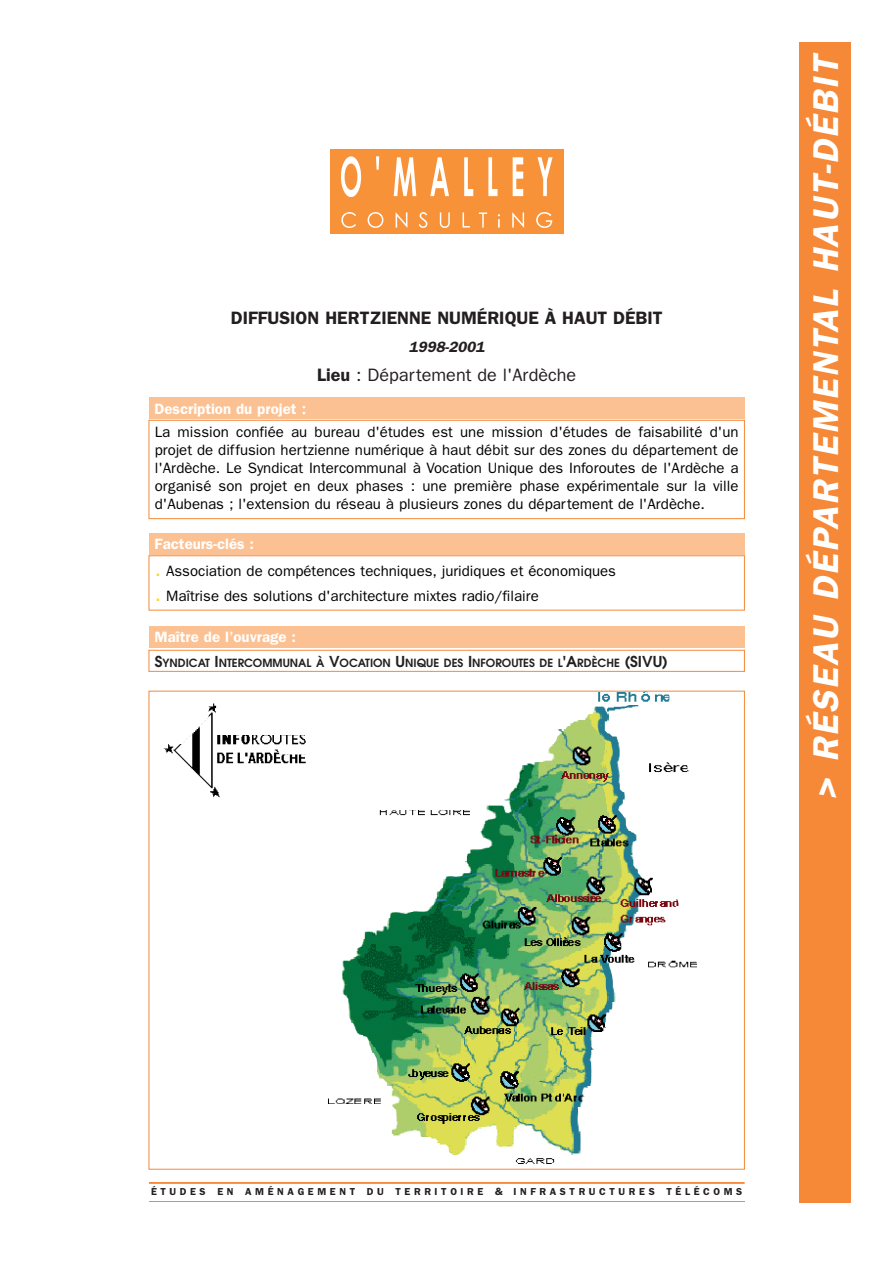
<style>
.page{position:relative;width:893px;height:1263px;background:#fff}
.page>*{position:absolute;margin:0;border:0;box-sizing:border-box;transform-origin:0 0}
.t1{font:italic 600 36px "Franklin Gothic";letter-spacing:.06em;color:#fff}
.t2{font:600 18px "Franklin Gothic";color:#231f20}
.t3{font:18px "Franklin Gothic";color:#231f20}
.t4{font:15px/18px "Franklin Gothic";color:#000;text-align:justify}
.t5{font:600 15px "Franklin Gothic";color:#fff}
.t6{font:italic 600 15px "Franklin Gothic";color:#231f20}
.t7{font:600 11.25px "Avant Garde";color:#231f20}
.t8{font:600 10.2px "Franklin Gothic";letter-spacing:.355em;color:#231f20}
.s1{font-weight:600}
.s2{font-family:"Trebuchet MS";font-weight:700}
.s3{font-weight:600;color:#fff}
.s4{font-size:21px;color:#ffd51f}
.s5{font-size:15px}
.s6{font-size:10.5px}
</style>
<div class="page">
<div style="left:149px;top:398px;width:595px;height:21px;background:#fcc192"></div>
<div style="left:149px;top:626px;width:595px;height:21px;background:#fcc192"></div>
<div style="left:149px;top:650px;width:595px;height:21px;border:1px solid #f68938"></div>
<div style="left:799px;top:43px;width:51px;height:1160px;background:#f68938"></div>
<div style="left:149px;top:420px;width:595px;height:99px;border:1px solid #f68938"></div>
<div style="left:330px;top:149px;width:233px;height:84px;background:#f79239"></div>
<svg style="left:341px;top:156px;width:20px;height:41px"></svg>
<svg style="left:376px;top:156px;width:3px;height:14px"></svg>
<svg style="left:393px;top:157px;width:23px;height:39px"></svg>
<svg style="left:430px;top:157px;width:19px;height:39px"></svg>
<svg style="left:464px;top:157px;width:9px;height:39px"></svg>
<svg style="left:488px;top:157px;width:9px;height:39px"></svg>
<svg style="left:512px;top:157px;width:11px;height:39px"></svg>
<svg style="left:537px;top:157px;width:15px;height:39px"></svg>
<svg style="left:341px;top:212px;width:15px;height:16px"></svg>
<svg style="left:367px;top:212px;width:16px;height:16px"></svg>
<svg style="left:395px;top:212px;width:12px;height:16px"></svg>
<svg style="left:418px;top:212px;width:9px;height:16px"></svg>
<svg style="left:440px;top:212px;width:10px;height:16px"></svg>
<svg style="left:462px;top:212px;width:8px;height:16px"></svg>
<svg style="left:479px;top:212px;width:8px;height:16px"></svg>
<svg style="left:512px;top:212px;width:12px;height:16px"></svg>
<svg style="left:536px;top:212px;width:16px;height:16px"></svg>
<svg style="left:498px;top:214px;width:2px;height:14px"></svg>
<hr style="left:149px;top:1183px;width:595px;height:1px;background:#f68938">
<hr style="left:149px;top:1201px;width:595px;height:1px;background:#f68938">
<img style="left:328px;top:693px;width:369px;height:471px">
<img style="left:164px;top:704px;width:142px;height:94px">
<div style="left:149px;top:533px;width:595px;height:22px;background:#fcc192"></div>
<p class="t2" style="left:231px;top:311px;width:433px">DIFFUSION HERTZIENNE NUMÉRIQUE À HAUT DÉBIT</p>
<p class="t6" style="left:409px;top:342px;width:77px">1998-2001</p>
<p class="t3" style="left:317px;top:369px;width:260px"><span class="s1">Lieu</span> : Département de l'Ardèche</p>
<p class="t5" style="left:155px;top:403px;width:154px">Description du projet <span class="s2">:</span></p>
<p class="t4" style="left:155px;top:425px;width:585px">La mission confiée au bureau d'études est une mission d'études de faisabilité d'un projet de diffusion hertzienne numérique à haut débit sur des zones du département de l'Ardèche. Le Syndicat Intercommunal à Vocation Unique des Inforoutes de l'Ardèche a organisé son projet en deux phases : une première phase expérimentale sur la ville d'Aubenas ; l'extension du réseau à plusieurs zones du département de l'Ardèche.</p>
<p class="t4" style="left:155px;top:532px;width:463px;line-height:26.8px"><span class="s3">Facteurs-clés :<br></span><span class="s4">.</span> Association de compétences techniques, juridiques et économiques</p>
<p class="t4" style="left:155px;top:588px;width:385px"><span class="s4">.</span> Maîtrise des solutions d'architecture mixtes radio/filaire</p>
<p class="t5" style="left:155px;top:632px;width:143px">Maître de l’ouvrage :</p>
<p class="t7" style="left:155px;top:658px;width:514px"><span class="s5">S</span>YNDICAT <span class="s5">I</span>NTERCOMMUNAL À <span class="s5">V</span>OCATION <span class="s5">U</span>NIQUE DES <span class="s5">I</span>NFOROUTES DE L<span class="s5">'A</span>RDÈCHE <span class="s5">(SIVU)</span></p>
<h1 class="t1" style="left:813px;top:800px;width:745px;rotate:-90deg">&gt; RÉSEAU DÉPARTEMENTAL HAUT-DÉBIT</h1>
<p class="t8" style="left:151px;top:1188px;width:592px">ÉTUDES EN AMÉNAGEMENT DU TERRITOIRE <span class="s6">&amp;</span> INFRASTRUCTURES TÉLÉCOMS</p>
</div>
